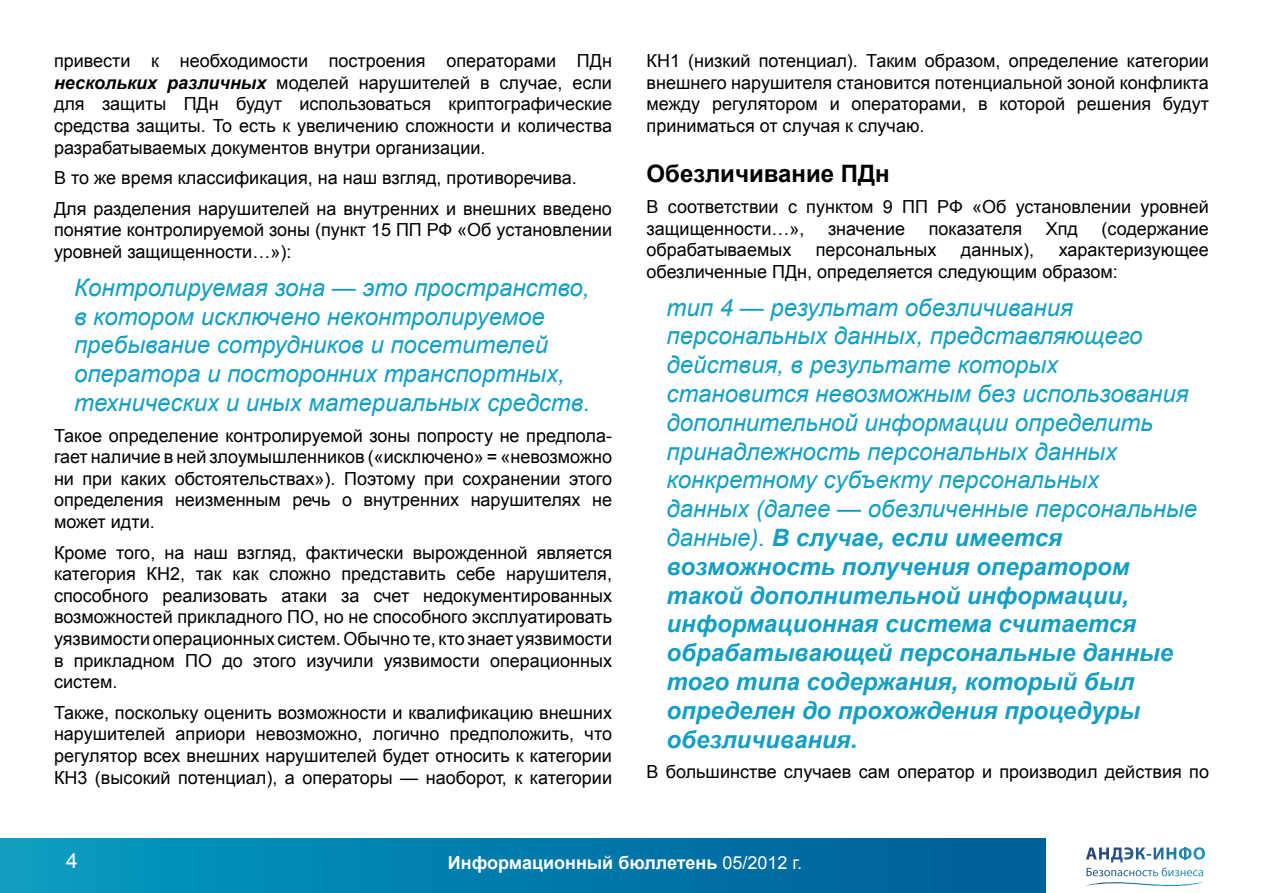
<style>
.page{position:relative;width:1263px;height:893px;background:#fff}
.page>*{position:absolute;margin:0;border:0;box-sizing:border-box;transform-origin:0 0}
.t1{font:italic 24px/28.8px "Arial";color:#139fc1}
.t2{font:700 24px "Arial";color:#000}
.t3{font:21px "Arial";color:#fff}
.t4{font:18px/21.6px "Arial";color:#000;text-align:justify}
.t5{font:700 18px "Arial";color:#fff}
.s1{font-weight:700;font-style:italic}
.s2{font-weight:700}
.s3{font-weight:400}
</style>
<div class="page">
<div style="left:0;top:839px;width:1045px;height:54px;background:linear-gradient(to right,#069dc0,#005c97)"></div>
<svg style="left:1124px;top:847px;width:81px;height:13px"></svg>
<p class="t4" style="left:54px;top:50px;width:560px">привести к необходимости построения операторами ПДн <span class="s1">нескольких различных</span> моделей нарушителей в случае, если для защиты ПДн будут использоваться криптографические средства защиты. То есть к увеличению сложности и количества разрабатываемых документов внутри организации.</p>
<p class="t4" style="left:54px;top:163px;width:559px;line-height:30.6px">В то же время классификация, на наш взгляд, противоречива.<br>Для разделения нарушителей на внутренних и внешних введено</p>
<p class="t4" style="left:54px;top:219px;width:559px">понятие контролируемой зоны (пункт 15 ПП РФ «Об установлении уровней защищенности…»):</p>
<h1 class="t1" style="left:74px;top:273px;width:518px">Контролируемая зона — это пространство, в котором исключено неконтролируемое пребывание сотрудников и посетителей оператора и посторонних транспортных, технических и иных материальных средств.</h1>
<p class="t4" style="left:54px;top:425px;width:559px">Такое определение контролируемой зоны попросту не предпола&shy;гает наличие в ней злоумышленников («исключено» = «невозможно ни при каких обстоятельствах»). Поэтому при сохранении этого определения неизменным речь о внутренних нарушителях не может идти.</p>
<p class="t4" style="left:54px;top:542px;width:560px">Кроме того, на наш взгляд, фактически вырожденной является категория КН2, так как сложно представить себе нарушителя, способного реализовать атаки за счет недокументированных возможностей прикладного ПО, но не способного эксплуатировать уязвимости операционных систем. Обычно те, кто знает уязвимости в прикладном ПО до этого изучили уязвимости операционных систем.</p>
<p class="t4" style="left:54px;top:702px;width:560px">Также, поскольку оценить возможности и квалификацию внешних нарушителей априори невозможно, логично предположить, что регулятор всех внешних нарушителей будет относить к категории КН3 (высокий потенциал), а операторы — наоборот, к категории</p>
<p class="t4" style="left:646px;top:50px;width:564px">КН1 (низкий потенциал). Таким образом, определение категории внешнего нарушителя становится потенциальной зоной конфликта между регулятором и операторами, в которой решения будут приниматься от случая к случаю.</p>
<h1 class="t2" style="left:646px;top:158px;width:245px">Обезличивание ПДн</h1>
<p class="t4" style="left:646px;top:196px;width:564px">В соответствии с пунктом 9 ПП РФ «Об установлении уровней защищенности…»,</p>
<p class="t4" style="left:828px;top:218px;width:79px">значение</p>
<p class="t4" style="left:929px;top:218px;width:95px">показателя</p>
<p class="t4" style="left:1046px;top:218px;width:34px">Хпд</p>
<p class="t4" style="left:1101px;top:218px;width:109px">(содержание</p>
<p class="t4" style="left:646px;top:239px;width:146px">обрабатываемых</p>
<p class="t4" style="left:816px;top:239px;width:122px">персональных</p>
<p class="t4" style="left:961px;top:239px;width:75px">данных),</p>
<p class="t4" style="left:646px;top:239px;width:564px;text-indent:412px">характеризующее обезличенные ПДн, определяется следующим образом:</p>
<p class="t1" style="left:667px;top:293px;width:532px">тип 4 — результат обезличивания персональных данных, представляющего действия, в результате которых становится невозможным без использования дополнительной информации определить принадлежность персональных данных конкретному субъекту персональных<br>данных (далее — обезличенные персональные данные). <span class="s2">В случае, если имеется возможность получения оператором такой дополнительной информации, информационная система считается обрабатывающей персональные данные того типа содержания, который был определен до прохождения процедуры обезличивания.</span></p>
<p class="t4" style="left:646px;top:761px;width:564px">В большинстве случаев сам оператор и производил действия по</p>
<p class="t3" style="left:66px;top:847px;width:13px">4</p>
<p class="t5" style="left:448px;top:850px;width:356px">Информационный бюллетень <span class="s3">05/2012 г.</span></p>
</div>
